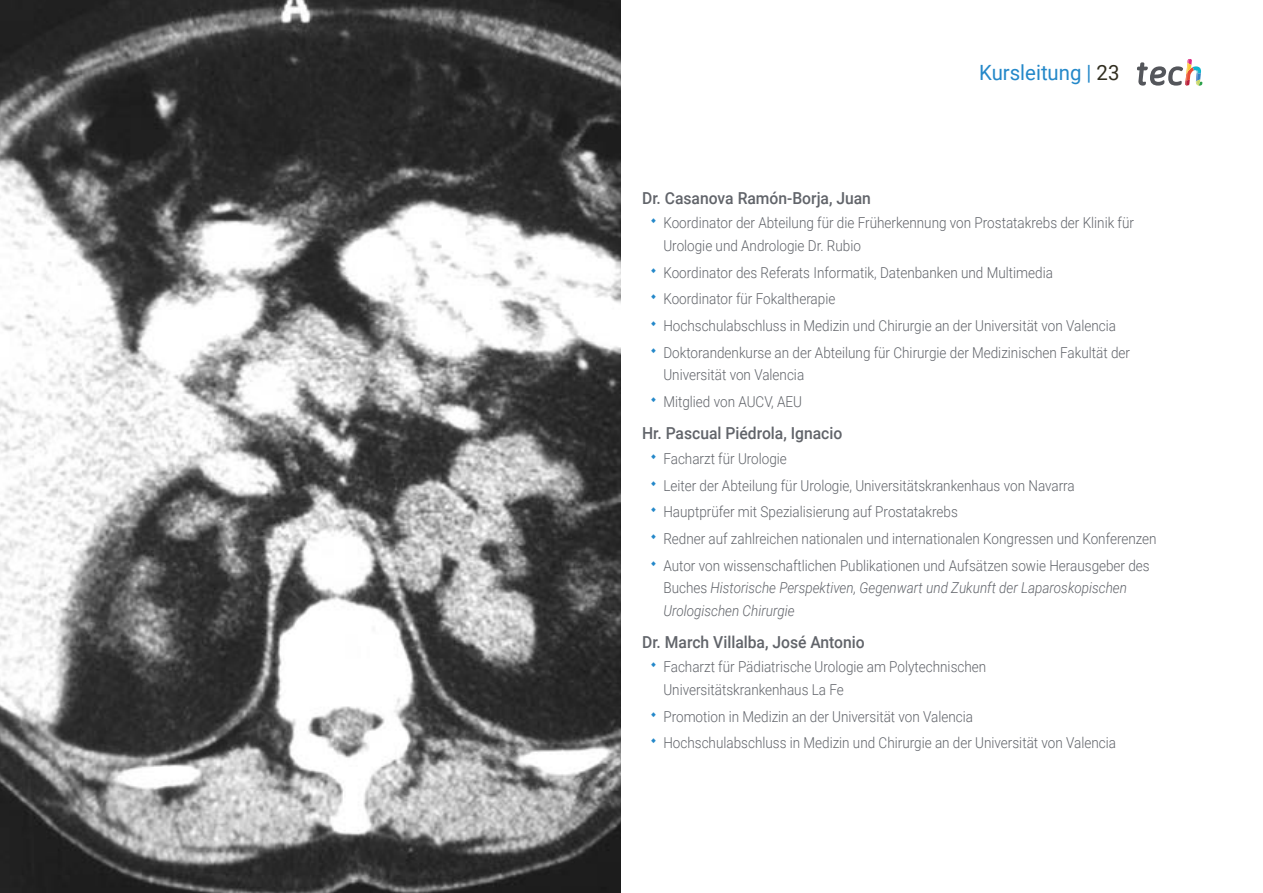
<style>
.page{position:relative;width:1263px;height:893px;background:#fff}
.page>*{position:absolute;margin:0;border:0;box-sizing:border-box;transform-origin:0 0}
.t1{font:21px "Roboto";color:#2488c9}
.t2{font:500 16.5px "Roboto";color:#61646a;scale:.95 1}
.t3{font:300 15px/26.7px "Roboto";color:#61646a;scale:.9 1}
.t4{font:italic 300 15px/22.5px "Roboto";color:#61646a;scale:.9 1}
.s1{color:#312e20}
.s2{font-style:normal}
</style>
<div class="page">
<svg style="left:1137px;top:59px;width:65px;height:27px"></svg>
<img style="left:0;top:0;width:621px;height:893px">
<h1 class="t1" style="left:979px;top:57px;width:142px">Kursleitung | <span class="s1">23</span></h1>
<p class="t2" style="left:642px;top:186px;width:242px">Dr. Casanova Ramón-Borja, Juan</p>
<p class="t3" style="left:663px;top:211px;width:524px;line-height:22.5px">Koordinator der Abteilung für die Früherkennung von Prostatakrebs der Klinik für<br>Urologie und Andrologie Dr. Rubio</p>
<p class="t3" style="left:663px;top:258px;width:520px">Koordinator des Referats Informatik, Datenbanken und Multimedia<br>Koordinator für Fokaltherapie<br>Hochschulabschluss in Medizin und Chirurgie an der Universität von Valencia Doktorandenkurse an der Abteilung für Chirurgie der Medizinischen Fakultät der</p>
<p class="t3" style="left:663px;top:361px;width:158px">Universität von Valencia<br>Mitglied von AUCV, AEU</p>
<p class="t2" style="left:642px;top:422px;width:212px">Hr. Pascual Piédrola, Ignacio</p>
<p class="t3" style="left:663px;top:444px;width:550px">Facharzt für Urologie<br>Leiter der Abteilung für Urologie, Universitätskrankenhaus von Navarra<br>Hauptprüfer mit Spezialisierung auf Prostatakrebs<br>Redner auf zahlreichen nationalen und internationalen Kongressen und Konferenzen Autor von wissenschaftlichen Publikationen und Aufsätzen sowie Herausgeber des</p>
<p class="t4" style="left:663px;top:576px;width:517px"><span class="s2">Buches</span> Historische Perspektiven, Gegenwart und Zukunft der Laparoskopischen<br>Urologischen Chirurgie</p>
<p class="t2" style="left:642px;top:630px;width:236px">Dr. March Villalba, José Antonio</p>
<p class="t3" style="left:663px;top:655px;width:360px;line-height:22.5px">Facharzt für Pädiatrische Urologie am Polytechnischen<br>Universitätskrankenhaus La Fe</p>
<p class="t3" style="left:663px;top:702px;width:504px">Promotion in Medizin an der Universität von Valencia<br>Hochschulabschluss in Medizin und Chirurgie an der Universität von Valencia</p>
</div>
